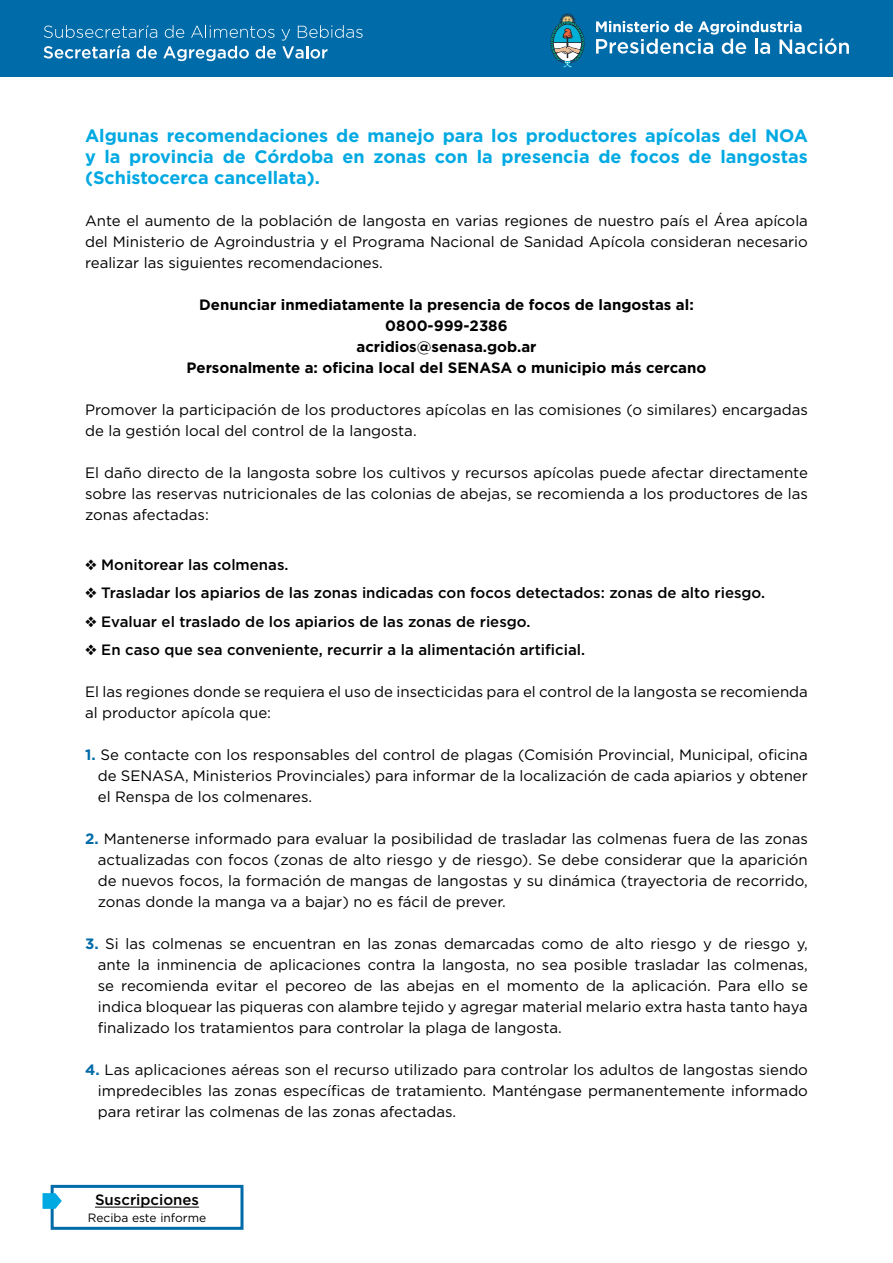
<style>
.page{position:relative;width:893px;height:1263px;background:#fff}
.page>*{position:absolute;margin:0;border:0;box-sizing:border-box;transform-origin:0 0}
.t1{font:700 18px/21px "Gotham";color:#00a9e2;text-align:justify}
.t2{font:15px/21px "Gotham";color:#000;text-align:justify}
.t3{font:500 15px "Gotham";color:#000}
.t4{font:700 15px/21px "Gotham";color:#000;text-align:center}
.t5{font:12px "Gotham";color:#000}
.s1{font-weight:700;color:#006ba9}
</style>
<div class="page">
<div style="left:0;top:0;width:893px;height:76px;background:#006ba9"></div>
<svg style="left:550px;top:13px;width:35px;height:55px"></svg>
<svg style="left:596px;top:21px;width:253px;height:33px"></svg>
<svg style="left:44px;top:25px;width:113px;height:13px"></svg>
<svg style="left:44px;top:45px;width:85px;height:14px"></svg>
<svg style="left:137px;top:46px;width:20px;height:13px"></svg>
<svg style="left:163px;top:25px;width:200px;height:36px"></svg>
<hr style="left:95px;top:1207px;width:104px;height:1px;background:#000">
<div style="left:51px;top:1185px;width:192px;height:45px;border:3px solid #006ba9"></div>
<svg style="left:43px;top:1193px;width:19px;height:16px"></svg>
<p class="t1" style="left:85px;top:125px;width:724px">Algunas recomendaciones de manejo para los productores apícolas del NOA y la provincia de Córdoba en zonas con la presencia de focos de langostas (Schistocerca cancellata).</p>
<p class="t2" style="left:85px;top:210px;width:724px">Ante el aumento de la población de langosta en varias regiones de nuestro país el Área apícola del Ministerio de Agroindustria y el Programa Nacional de Sanidad Apícola consideran necesario realizar las siguientes recomendaciones.</p>
<p class="t4" style="left:187px;top:294px;width:521px">Denunciar inmediatamente la presencia de focos de langostas al:<br>0800-999-2386<br>acridios@senasa.gob.ar<br>Personalmente a: oficina local del SENASA o municipio más cercano</p>
<p class="t2" style="left:85px;top:399px;width:724px">Promover la participación de los productores apícolas en las comisiones (o similares) encargadas de la gestión local del control de la langosta.</p>
<p class="t2" style="left:85px;top:462px;width:724px">El daño directo de la langosta sobre los cultivos y recursos apícolas puede afectar directamente sobre las reservas nutricionales de las colonias de abejas, se recomienda a los productores de las zonas afectadas:</p>
<p class="t3" style="left:85px;top:554px;width:205px">❖ Monitorear las colmenas.</p>
<p class="t3" style="left:85px;top:583px;width:682px">❖ Trasladar los apiarios de las zonas indicadas con focos detectados: zonas de alto riesgo.</p>
<p class="t3" style="left:85px;top:611px;width:447px">❖ Evaluar el traslado de los apiarios de las zonas de riesgo.</p>
<p class="t3" style="left:85px;top:640px;width:502px">❖ En caso que sea conveniente, recurrir a la alimentación artificial.</p>
<p class="t2" style="left:85px;top:681px;width:724px">El las regiones donde se requiera el uso de insecticidas para el control de la langosta se recomienda al productor apícola que:</p>
<p class="t2" style="left:98px;top:744px;width:712px;text-indent:-13px"><span class="s1">1.</span> Se contacte con los responsables del control de plagas (Comisión Provincial, Municipal, oficina de SENASA, Ministerios Provinciales) para informar de la localización de cada apiarios y obtener el Renspa de los colmenares.</p>
<p class="t2" style="left:98px;top:828px;width:712px;text-indent:-13px"><span class="s1">2.</span> Mantenerse informado para evaluar la posibilidad de trasladar las colmenas fuera de las zonas actualizadas con focos (zonas de alto riesgo y de riesgo). Se debe considerar que la aparición de nuevos focos, la formación de mangas de langostas y su dinámica (trayectoria de recorrido, zonas donde la manga va a bajar) no es fácil de prever.</p>
<p class="t2" style="left:98px;top:933px;width:712px;text-indent:-13px"><span class="s1">3.</span> Si las colmenas se encuentran en las zonas demarcadas como de alto riesgo y de riesgo y, ante la inminencia de aplicaciones contra la langosta, no sea posible trasladar las colmenas, se recomienda evitar el pecoreo de las abejas en el momento de la aplicación. Para ello se indica bloquear las piqueras con alambre tejido y agregar material melario extra hasta tanto haya finalizado los tratamientos para controlar la plaga de langosta.</p>
<p class="t2" style="left:98px;top:1059px;width:712px;text-indent:-13px"><span class="s1">4.</span> Las aplicaciones aéreas son el recurso utilizado para controlar los adultos de langostas siendo impredecibles las zonas específicas de tratamiento. Manténgase permanentemente informado para retirar las colmenas de las zonas afectadas.</p>
<p class="t3" style="left:95px;top:1190px;width:106px">Suscripciones</p>
<p class="t5" style="left:88px;top:1210px;width:120px">Reciba este informe</p>
</div>
